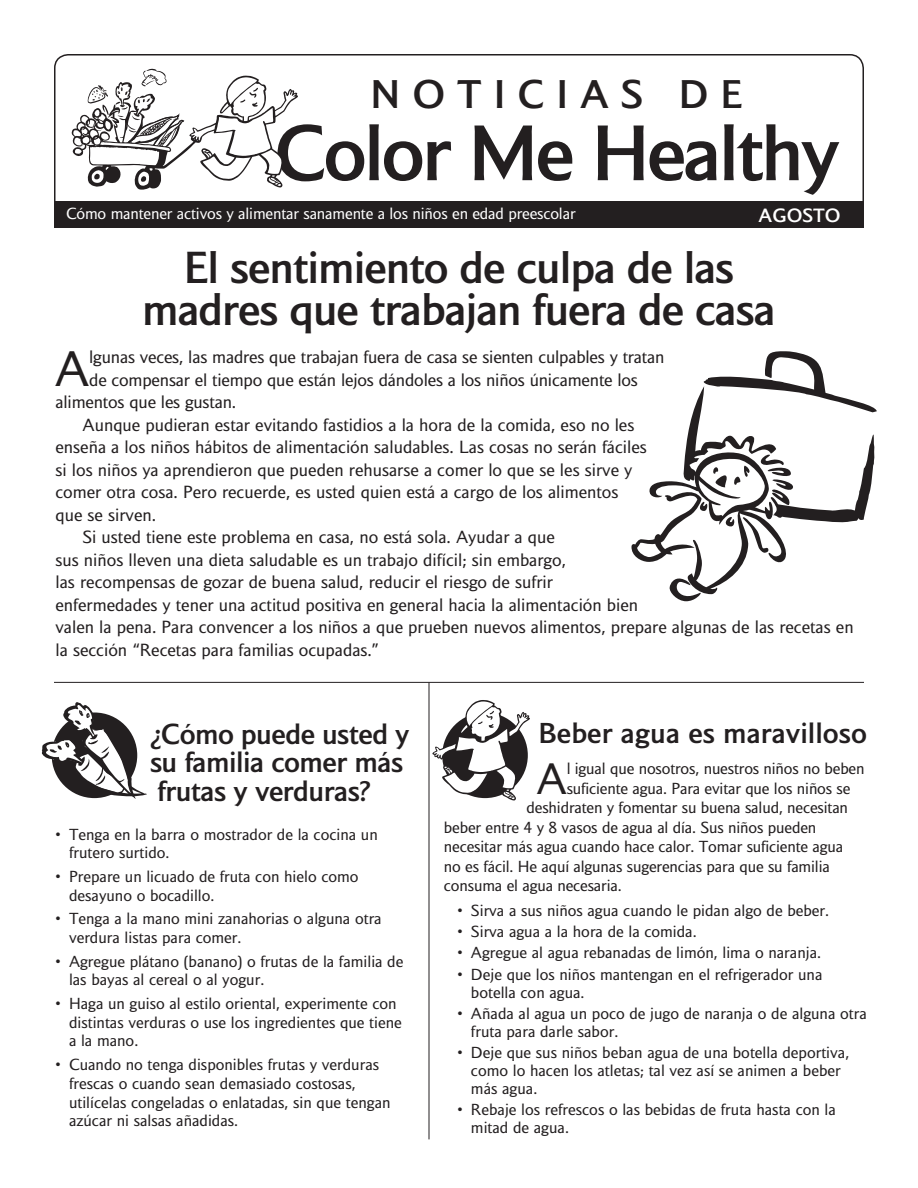
<style>
.page{position:relative;width:918px;height:1188px;background:#fff}
.page>*{position:absolute;margin:0;border:0;box-sizing:border-box;transform-origin:0 0}
.t1{font:700 73.5px "Mylius Sans";letter-spacing:-.04em;color:#231f20}
.t2{font:46.8px "Mylius Sans";color:#231f20}
.t3{font:700 42px/42px "Mylius Sans";letter-spacing:-.025em;color:#231f20;text-align:center}
.t4{font:41.25px "Mylius Sans";color:#231f20}
.t5{font:700 37.5px "Mylius Sans";letter-spacing:.32em;color:#231f20}
.t6{font:700 27px/28.5px "Mylius Sans";letter-spacing:-.02em;color:#231f20}
.t7{font:700 27px "Mylius Sans";color:#231f20}
.t8{font:700 18px "Mylius Sans";color:#fff}
.t9{font:16.5px "Mylius Sans";color:#231f20}
.t10{font:15px/18.8px "Mylius Sans";color:#231f20}
.t11{font:15px "Mylius Sans";letter-spacing:-.01em;color:#fff}
</style>
<div class="page">
<hr style="left:429px;top:682px;width:1px;height:457px;background:#231f20">
<hr style="left:54px;top:682px;width:810px;height:1px;background:#231f20">
<svg style="left:41px;top:702px;width:106px;height:97px"></svg>
<svg style="left:432px;top:700px;width:98px;height:101px"></svg>
<div style="left:54px;top:54px;width:810px;height:166px;border:2px solid #231f20;border-radius:14px"></div>
<div style="left:54px;top:201px;width:810px;height:27px;background:#231f20"></div>
<svg style="left:72px;top:68px;width:226px;height:122px"></svg>
<svg style="left:631px;top:351px;width:246px;height:250px"></svg>
<h3 class="t5" style="left:371px;top:71px;width:374px">NOTICIAS DE</h3>
<h1 class="t1" style="left:274px;top:108px;width:568px">Color Me Healthy</h1>
<p class="t11" style="left:66px;top:204px;width:511px">Cómo mantener activos y alimentar sanamente a los niños en edad preescolar</p>
<p class="t8" style="left:759px;top:204px;width:84px">AGOSTO</p>
<h3 class="t3" style="left:142px;top:246px;width:635px">El sentimiento de culpa de las madres que trabajan fuera de casa</h3>
<h2 class="t2" style="left:55px;top:341px;width:36px">A</h2>
<p class="t9" style="left:89px;top:347px;width:577px">lgunas veces, las madres que trabajan fuera de casa se sienten culpables y tratan</p>
<p class="t9" style="left:89px;top:370px;width:550px">de compensar el tiempo que están lejos dándoles a los niños únicamente los</p>
<p class="t9" style="left:56px;top:392px;width:182px">alimentos que les gustan.</p>
<p class="t9" style="left:83px;top:415px;width:553px">Aunque pudieran estar evitando fastidios a la hora de la comida, eso no les</p>
<p class="t9" style="left:56px;top:438px;width:593px">enseña a los niños hábitos de alimentación saludables. Las cosas no serán fáciles</p>
<p class="t9" style="left:56px;top:460px;width:578px">si los niños ya aprendieron que pueden rehusarse a comer lo que se les sirve y</p>
<p class="t9" style="left:56px;top:483px;width:565px">comer otra cosa. Pero recuerde, es usted quien está a cargo de los alimentos</p>
<p class="t9" style="left:56px;top:505px;width:102px">que se sirven.</p>
<p class="t9" style="left:83px;top:528px;width:474px">Si usted tiene este problema en casa, no está sola. Ayudar a que</p>
<p class="t9" style="left:56px;top:550px;width:512px">sus niños lleven una dieta saludable es un trabajo difícil; sin embargo,</p>
<p class="t9" style="left:56px;top:573px;width:499px">las recompensas de gozar de buena salud, reducir el riesgo de sufrir</p>
<p class="t9" style="left:56px;top:595px;width:584px">enfermedades y tener una actitud positiva en general hacia la alimentación bien</p>
<p class="t9" style="left:56px;top:618px;width:800px">valen la pena. Para convencer a los niños a que prueben nuevos alimentos, prepare algunas de las recetas en</p>
<p class="t9" style="left:56px;top:640px;width:325px">la sección “Recetas para familias ocupadas.”</p>
<h3 class="t6" style="left:150px;top:719px;width:261px">¿Cómo puede usted y su familia comer más frutas y verduras?</h3>
<p class="t10" style="left:69px;top:825px;width:310px;text-indent:-14px">• Tenga en la barra o mostrador de la cocina un frutero surtido.</p>
<p class="t10" style="left:69px;top:867px;width:291px;text-indent:-14px">• Prepare un licuado de fruta con hielo como desayuno o bocadillo.</p>
<p class="t10" style="left:69px;top:909px;width:314px;text-indent:-14px">• Tenga a la mano mini zanahorias o alguna otra verdura listas para comer.</p>
<p class="t10" style="left:69px;top:952px;width:336px;text-indent:-14px">• Agregue plátano (banano) o frutas de la familia de las bayas al cereal o al yogur.</p>
<p class="t10" style="left:69px;top:994px;width:334px;text-indent:-14px">• Haga un guiso al estilo oriental, experimente con distintas verduras o use los ingredientes que tiene a la mano.</p>
<p class="t10" style="left:69px;top:1055px;width:323px;text-indent:-14px">• Cuando no tenga disponibles frutas y verduras frescas o cuando sean demasiado costosas, utilícelas congeladas o enlatadas, sin que tengan azúcar ni salsas añadidas.</p>
<h3 class="t7" style="left:538px;top:716px;width:330px">Beber agua es maravilloso</h3>
<h3 class="t4" style="left:537px;top:754px;width:32px">A</h3>
<p class="t10" style="left:567px;top:759px;width:299px">l igual que nosotros, nuestros niños no beben</p>
<p class="t10" style="left:567px;top:779px;width:285px">suficiente agua. Para evitar que los niños se</p>
<p class="t10" style="left:526px;top:798px;width:323px">deshidraten y fomentar su buena salud, necesitan</p>
<p class="t10" style="left:444px;top:818px;width:374px">beber entre 4 y 8 vasos de agua al día. Sus niños pueden</p>
<p class="t10" style="left:444px;top:837px;width:401px">necesitar más agua cuando hace calor. Tomar suficiente agua</p>
<p class="t10" style="left:444px;top:857px;width:387px">no es fácil. He aquí algunas sugerencias para que su familia</p>
<p class="t10" style="left:444px;top:876px;width:179px">consuma el agua necesaria.</p>
<p class="t10" style="left:457px;top:901px;width:373px">• Sirva a sus niños agua cuando le pidan algo de beber.</p>
<p class="t10" style="left:457px;top:922px;width:241px">• Sirva agua a la hora de la comida.</p>
<p class="t10" style="left:457px;top:943px;width:365px">• Agregue al agua rebanadas de limón, lima o naranja.</p>
<p class="t10" style="left:471px;top:965px;width:353px;line-height:18px;text-indent:-14px">• Deje que los niños mantengan en el refrigerador una botella con agua.</p>
<p class="t10" style="left:471px;top:1004px;width:397px;line-height:18px;text-indent:-14px">• Añada al agua un poco de jugo de naranja o de alguna otra fruta para darle sabor.</p>
<p class="t10" style="left:471px;top:1043px;width:380px;line-height:18px;text-indent:-14px">• Deje que sus niños beban agua de una botella deportiva, como lo hacen los atletas; tal vez así se animen a beber más agua.</p>
<p class="t10" style="left:471px;top:1101px;width:366px;line-height:18px;text-indent:-14px">• Rebaje los refrescos o las bebidas de fruta hasta con la mitad de agua.</p>
</div>
